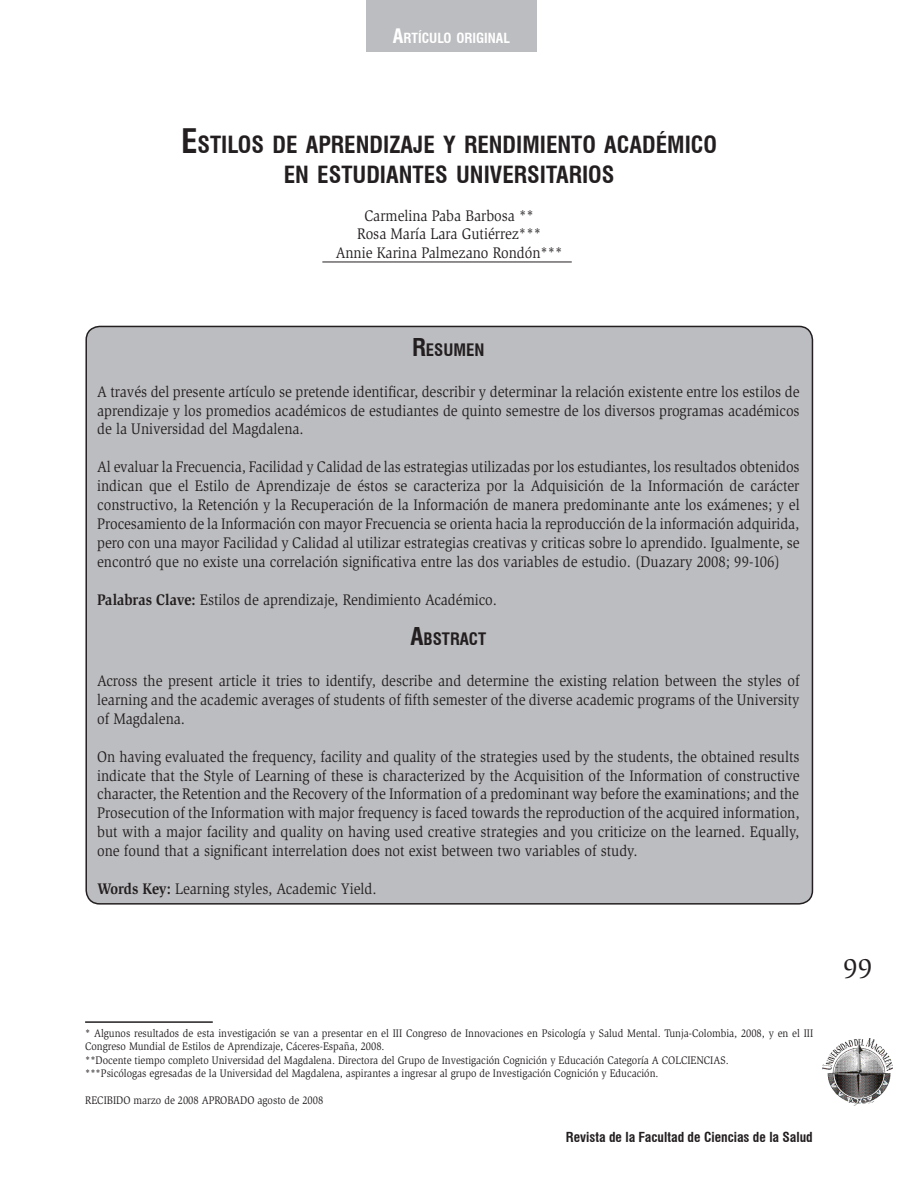
<style>
.page{position:relative;width:915px;height:1191px;background:#fff}
.page>*{position:absolute;margin:0;border:0;box-sizing:border-box;transform-origin:0 0}
.t1{font:28.5px "Slimbach";color:#231f20}
.Título{font:700 condensed 23.1px "Swiss 721 BT";color:#231f20}
.Subtítulo{font:700 condensed 16.8px "Swiss 721 BT";color:#231f20}
.C__de_texto{font:15.75px/18.9px "Slimbach";color:#231f20;text-align:justify;scale:.9 1}
.Autores{font:15.75px "Slimbach";color:#231f20;scale:.9 1}
.Cabezote_Titular{font:700 condensed 13.65px "Swiss 721 BT";color:#fff}
.t2{font:700 condensed 13.5px "Swiss 721 BT";color:#231f20}
.C__de_texto_2{font:11.25px/13.5px "Slimbach";color:#231f20;scale:.9 1}
.s1{font-size:19.5px}
.s2{font-size:33px}
.s3{font-size:24px}
.s4{font-weight:700}
</style>
<div class="page">
<hr style="left:448px;top:128px;width:1px;height:978px;background:#231f20">
<img style="left:822px;top:1038px;width:70px;height:68px">
<div style="left:423px;top:128px;width:51px;height:977px;background:#fff"></div>
<div style="left:86px;top:326px;width:726px;height:578px;background:#bcbdc0;border-radius:14px"></div>
<hr style="left:322px;top:261px;width:249px;height:1px;background:#231f20">
<div style="left:366px;top:0;width:170px;height:51px;background:#bcbdc0"></div>
<hr style="left:85px;top:1021px;width:128px;height:1px;background:#231f20">
<p class="Cabezote_Titular" style="left:393px;top:29px;width:117px"><span class="s1">A</span>RTÍCULO ORIGINAL</p>
<p class="Título" style="left:181px;top:130px;width:537px"><span class="s2">E</span>STILOS DE APRENDIZAJE Y RENDIMIENTO ACADÉMICO</p>
<p class="Título" style="left:284px;top:160px;width:332px">EN ESTUDIANTES UNIVERSITARIOS</p>
<p class="Autores" style="left:364px;top:206px;width:190px">Carmelina Paba Barbosa **</p>
<p class="Autores" style="left:357px;top:225px;width:205px">Rosa María Lara Gutiérrez***</p>
<p class="Autores" style="left:335px;top:244px;width:253px">Annie Karina Palmezano Rondón***</p>
<p class="Subtítulo" style="left:412px;top:340px;width:74px"><span class="s3">R</span>ESUMEN</p>
<p class="C__de_texto" style="left:97px;top:382px;width:781px">A través del presente artículo se pretende identificar, describir y determinar la relación existente entre los estilos de aprendizaje y los promedios académicos de estudiantes de quinto semestre de los diversos programas académicos de la Universidad del Magdalena.</p>
<p class="C__de_texto" style="left:97px;top:458px;width:781px">Al evaluar la Frecuencia, Facilidad y Calidad de las estrategias utilizadas por los estudiantes, los resultados obtenidos indican que el Estilo de Aprendizaje de éstos se caracteriza por la Adquisición de la Información de carácter constructivo, la Retención y la Recuperación de la Información de manera predominante ante los exámenes; y el Procesamiento de la Información con mayor Frecuencia se orienta hacia la reproducción de la información adquirida, pero con una mayor Facilidad y Calidad al utilizar estrategias creativas y criticas sobre lo aprendido. Igualmente, se encontró que no existe una correlación significativa entre las dos variables de estudio. (Duazary 2008; 99-106)</p>
<p class="C__de_texto" style="left:97px;top:590px;width:445px"><span class="s4">Palabras Clave:</span> Estilos de aprendizaje, Rendimiento Académico.</p>
<p class="Subtítulo" style="left:410px;top:629px;width:77px"><span class="s3">A</span>BSTRACT</p>
<p class="C__de_texto" style="left:97px;top:671px;width:781px">Across the present article it tries to identify, describe and determine the existing relation between the styles of learning and the academic averages of students of fifth semester of the diverse academic programs of the University of Magdalena.</p>
<p class="C__de_texto" style="left:97px;top:747px;width:781px">On having evaluated the frequency, facility and quality of the strategies used by the students, the obtained results indicate that the Style of Learning of these is characterized by the Acquisition of the Information of constructive character, the Retention and the Recovery of the Information of a predominant way before the examinations; and the Prosecution of the Information with major frequency is faced towards the reproduction of the acquired information, but with a major facility and quality on having used creative strategies and you criticize on the learned. Equally, one found that a significant interrelation does not exist between two variables of study.</p>
<p class="C__de_texto" style="left:97px;top:879px;width:312px"><span class="s4">Words Key:</span> Learning styles, Academic Yield.</p>
<p class="C__de_texto_2" style="left:85px;top:1026px;width:810px">* Algunos resultados de esta investigación se van a presentar en el III Congreso de Innovaciones en Psicología y Salud Mental. Tunja-Colombia, 2008, y en el III<br>Congreso Mundial de Estilos de Aprendizaje, Cáceres-España, 2008.</p>
<p class="C__de_texto_2" style="left:85px;top:1053px;width:716px">**Docente tiempo completo Universidad del Magdalena. Directora del Grupo de Investigación Cognición y Educación Categoría A COLCIENCIAS.</p>
<p class="C__de_texto_2" style="left:85px;top:1066px;width:638px">***Psicólogas egresadas de la Universidad del Magdalena, aspirantes a ingresar al grupo de Investigación Cognición y Educación.</p>
<p class="C__de_texto_2" style="left:85px;top:1093px;width:266px">RECIBIDO marzo de 2008 APROBADO agosto de 2008</p>
<p class="t2" style="left:565px;top:1129px;width:248px">Revista de la Facultad de Ciencias de la Salud</p>
<p class="t1" style="left:842px;top:952px;width:31px">99</p>
</div>
